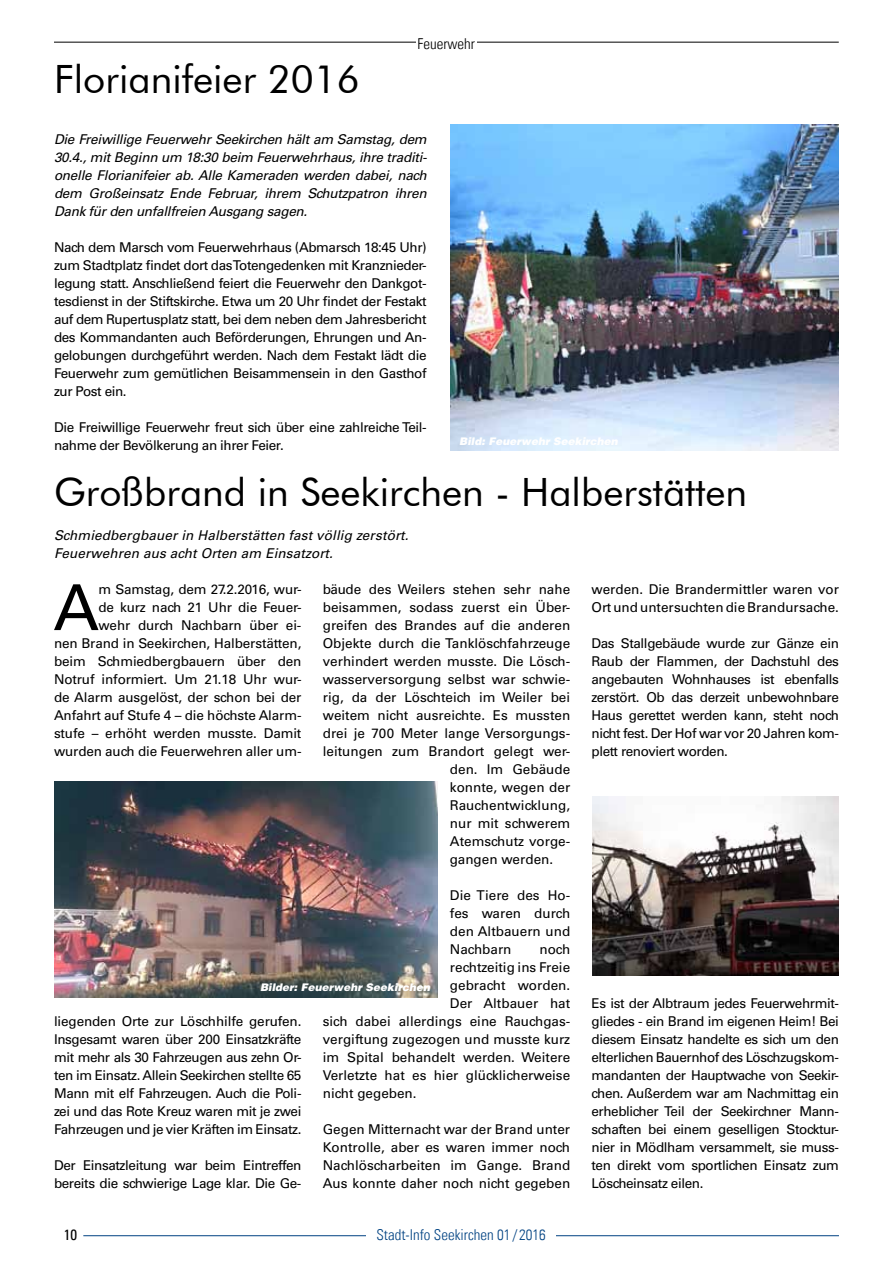
<style>
.page{position:relative;width:893px;height:1263px;background:#fff}
.page>*{position:absolute;margin:0;border:0;box-sizing:border-box;transform-origin:0 0}
.t1{font:63.3px "Univers LT Std";color:#000}
.t2{font:39px "Futura BT";color:#000}
.t3{font:15px "Univers Com 47 Light Cond";color:#004282}
.t4{font:15px "Univers Com 47 Light Cond";color:#000}
.t5{font:condensed 15px "Univers Com 57";color:#000}
.t6{font:13.5px/18px "Univers LT Std";letter-spacing:-.01em;color:#000;text-align:justify}
.t7{font:italic 13.5px/18px "Univers LT Std";letter-spacing:.01em;color:#000;text-align:justify}
.t8{font:13.5px/18px "Univers LT Std";letter-spacing:-.03em;color:#000}
.t9{font:italic 900 10.5px "Helvetica";color:#fff}
</style>
<div class="page">
<hr style="left:83px;top:1235px;width:756px;height:1px;background:#004282">
<div style="left:367px;top:1224px;width:189px;height:21px;background:#fff"></div>
<hr style="left:54px;top:42px;width:785px;height:1px;background:#000">
<div style="left:416px;top:33px;width:60px;height:21px;background:#fff"></div>
<img style="left:451px;top:125px;width:388px;height:326px">
<img style="left:54px;top:782px;width:383px;height:216px">
<img style="left:593px;top:797px;width:246px;height:178px">
<h2 class="t2" style="left:54px;top:56px;width:307px">Florianifeier 2016</h2>
<p class="t4" style="left:418px;top:35px;width:59px">Feuerwehr</p>
<p class="t7" style="left:54px;top:130px;width:374px">Die Freiwillige Feuerwehr Seekirchen hält am Samstag, dem 30.4., mit Beginn um 18:30 beim Feuerwehrhaus, ihre traditi&shy;onelle Florianifeier ab. Alle Kameraden werden dabei, nach dem Großeinsatz Ende Februar, ihrem Schutzpatron ihren Dank für den unfallfreien Ausgang sagen.</p>
<p class="t6" style="left:54px;top:238px;width:374px">Nach dem Marsch vom Feuerwehrhaus (Abmarsch 18:45 Uhr) zum Stadtplatz findet dort das Totengedenken mit Kranznieder&shy;legung statt. Anschließend feiert die Feuerwehr den Dankgot&shy;tesdienst in der Stiftskirche. Etwa um 20 Uhr findet der Festakt auf dem Rupertusplatz statt, bei dem neben dem Jahresbericht des Kommandanten auch Beförderungen, Ehrungen und An&shy;gelobungen durchgeführt werden. Nach dem Festakt lädt die Feuerwehr zum gemütlichen Beisammensein in den Gasthof zur Post ein.</p>
<p class="t8" style="left:54px;top:418px;width:374px">Die Freiwillige Feuerwehr freut sich über eine zahlreiche Teil&shy;nahme der Bevölkerung an ihrer Feier.</p>
<p class="t9" style="left:459px;top:435px;width:160px">Bild: Feuerwehr Seekirchen</p>
<h2 class="t2" style="left:54px;top:468px;width:695px">Großbrand in Seekirchen - Halberstätten</h2>
<p class="t7" style="left:54px;top:526px;width:356px">Schmiedbergbauer in Halberstätten fast völlig zerstört.<br>Feuerwehren aus acht Orten am Einsatzort.</p>
<p class="t6" style="left:54px;top:580px;width:249px;text-align:right">m Samstag, dem 27.2.2016, wur-<br>de kurz nach 21 Uhr die Feuer-<br>wehr durch Nachbarn über ei-<br>nen Brand in Seekirchen, Halberstätten, beim Schmiedbergbauern über den Notruf informiert. Um 21.18 Uhr wur&shy;de Alarm ausgelöst, der schon bei der Anfahrt auf Stufe 4 – die höchste Alarm&shy;stufe – erhöht werden musste. Damit wurden auch die Feuerwehren aller um-</p>
<p class="t6" style="left:323px;top:580px;width:249px">bäude des Weilers stehen sehr nahe</p>
<p class="t6" style="left:323px;top:598px;width:249px">beisammen, sodass zuerst ein Über-</p>
<p class="t6" style="left:323px;top:616px;width:249px">greifen des Brandes auf die anderen</p>
<p class="t6" style="left:323px;top:634px;width:249px">Objekte durch die Tanklöschfahrzeuge</p>
<p class="t6" style="left:323px;top:652px;width:249px">verhindert werden musste. Die Lösch-</p>
<p class="t6" style="left:323px;top:670px;width:249px">wasserversorgung selbst war schwie-</p>
<p class="t6" style="left:323px;top:688px;width:249px">rig, da der Löschteich im Weiler bei</p>
<p class="t6" style="left:323px;top:706px;width:249px">weitem nicht ausreichte. Es mussten</p>
<p class="t6" style="left:323px;top:724px;width:249px">drei je 700 Meter lange Versorgungs-</p>
<p class="t6" style="left:323px;top:742px;width:249px">leitungen zum Brandort gelegt wer-</p>
<p class="t6" style="left:450px;top:760px;width:122px">den. Im Gebäude</p>
<p class="t6" style="left:450px;top:778px;width:122px">konnte, wegen der</p>
<p class="t6" style="left:450px;top:796px;width:122px">Rauchentwicklung,</p>
<p class="t6" style="left:450px;top:814px;width:122px">nur mit schwerem</p>
<p class="t6" style="left:450px;top:832px;width:122px">Atemschutz vorge-</p>
<p class="t6" style="left:450px;top:850px;width:105px">gangen werden.</p>
<p class="t6" style="left:450px;top:886px;width:122px">Die Tiere des Ho&shy;fes waren durch den Altbauern und Nachbarn</p>
<h1 class="t1" style="left:53px;top:570px;width:47px">A</h1>
<p class="t6" style="left:539px;top:940px;width:32px">noch</p>
<p class="t6" style="left:450px;top:958px;width:122px">rechtzeitig ins Freie</p>
<p class="t6" style="left:450px;top:976px;width:122px">gebracht worden.</p>
<p class="t6" style="left:450px;top:994px;width:122px">Der Altbauer hat</p>
<p class="t6" style="left:323px;top:1012px;width:249px">sich dabei allerdings eine Rauchgas-</p>
<p class="t6" style="left:323px;top:1030px;width:249px">vergiftung zugezogen und musste kurz</p>
<p class="t6" style="left:323px;top:1048px;width:249px">im Spital behandelt werden. Weitere</p>
<p class="t6" style="left:323px;top:1066px;width:249px">Verletzte hat es hier glücklicherweise</p>
<p class="t6" style="left:323px;top:1084px;width:95px">nicht gegeben.</p>
<p class="t6" style="left:323px;top:1120px;width:249px">Gegen Mitternacht war der Brand unter Kontrolle, aber es waren immer noch Nachlöscharbeiten im Gange. Brand Aus konnte daher noch nicht gegeben</p>
<p class="t9" style="left:260px;top:980px;width:172px">Bilder: Feuerwehr Seekirchen</p>
<p class="t6" style="left:54px;top:1012px;width:249px">liegenden Orte zur Löschhilfe gerufen.<br>Insgesamt waren über 200 Einsatzkräfte mit mehr als 30 Fahrzeugen aus zehn Or&shy;ten im Einsatz. Allein Seekirchen stellte 65<br>Mann mit elf Fahrzeugen. Auch die Poli&shy;zei und das Rote Kreuz waren mit je zwei Fahrzeugen und je vier Kräften im Einsatz.</p>
<p class="t8" style="left:54px;top:1156px;width:249px">Der Einsatzleitung war beim Eintreffen bereits die schwierige Lage klar. Die Ge-</p>
<p class="t5" style="left:64px;top:1225px;width:15px">10</p>
<p class="t3" style="left:376px;top:1225px;width:171px">Stadt-Info Seekirchen 01 / 2016</p>
<p class="t6" style="left:591px;top:580px;width:249px">werden. Die Brandermittler waren vor<br>Ort und untersuchten die Brandursache.</p>
<p class="t6" style="left:591px;top:634px;width:249px">Das Stallgebäude wurde zur Gänze ein Raub der Flammen, der Dachstuhl des angebauten Wohnhauses ist ebenfalls zerstört. Ob das derzeit unbewohnbare Haus gerettet werden kann, steht noch nicht fest. Der Hof war vor 20 Jahren kom&shy;plett renoviert worden.</p>
<p class="t6" style="left:591px;top:994px;width:249px">Es ist der Albtraum jedes Feuerwehrmit&shy;gliedes - ein Brand im eigenen Heim! Bei diesem Einsatz handelte es sich um den elterlichen Bauernhof des Löschzugskom&shy;mandanten der Hauptwache von Seekir&shy;chen. Außerdem war am Nachmittag ein erheblicher Teil der Seekirchner Mann&shy;schaften bei einem geselligen Stocktur&shy;nier in Mödlham versammelt, sie muss&shy;ten direkt vom sportlichen Einsatz zum Löscheinsatz eilen.</p>
</div>
